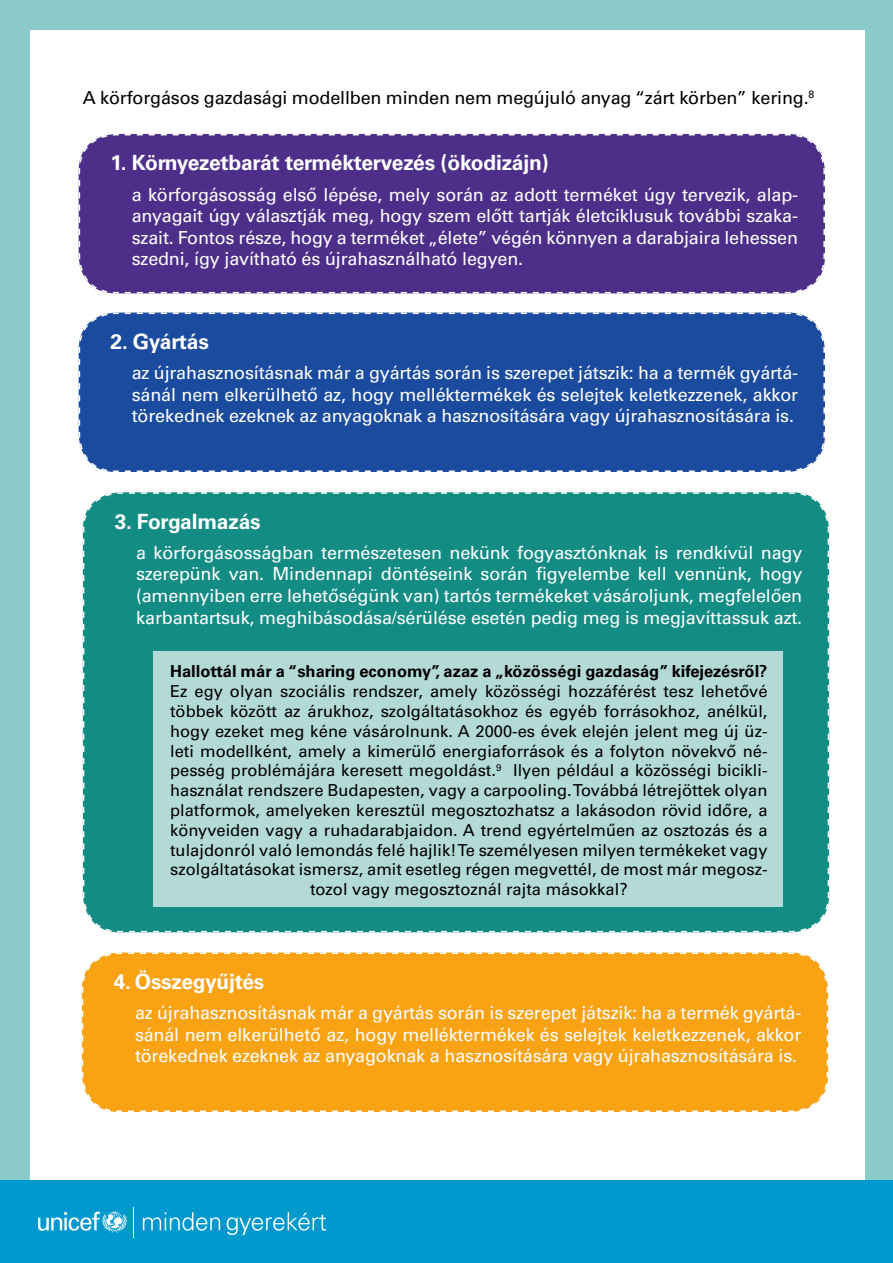
<style>
.page{position:relative;width:893px;height:1263px;background:#fff}
.page>*{position:absolute;margin:0;border:0;box-sizing:border-box;transform-origin:0 0}
.t1{font:700 21px "Univers LT Pro 65";letter-spacing:-.01em;color:#fff}
.t2{font:18px/21.6px "Univers LT Pro 55 Roman";letter-spacing:-.01em;color:#fff;text-align:justify}
.t3{font:18px "Univers LT Pro 55 Roman";letter-spacing:-.01em;color:#000}
.t4{font:16.5px/19.8px "Univers LT Pro 55 Roman";color:#000;text-align:center}
.t5{font:700 16.5px "Univers LT Pro 65";color:#000}
</style>
<div class="page">
<div style="left:0;top:0;width:893px;height:1180px;background:#8acbca"></div>
<div style="left:31px;top:31px;width:834px;height:1160px;background:#fff"></div>
<div style="left:0;top:1180px;width:893px;height:83px;background:#0099cd"></div>
<svg style="left:38px;top:1211px;width:89px;height:22px"></svg>
<hr style="left:133px;top:1207px;width:1px;height:31px;background:#fff">
<svg style="left:143px;top:1212px;width:77px;height:18px"></svg>
<svg style="left:227px;top:1212px;width:99px;height:23px"></svg>
<div style="left:78px;top:134px;width:747px;height:160px;background:#4d2f89"></div>
<div style="left:82px;top:492px;width:748px;height:441px;background:#138c84"></div>
<div style="left:78px;top:312px;width:747px;height:160px;background:#1b4b9e"></div>
<div style="left:81px;top:952px;width:748px;height:160px;background:#f9a214"></div>
<div style="left:153px;top:652px;width:629px;height:255px;background:#b3dad7"></div>
<p class="t3" style="left:83px;top:87px;width:733px">A körforgásos gazdasági modellben minden nem megújuló anyag “zárt körben” kering.<sup>8</sup></p>
<p class="t1" style="left:111px;top:150px;width:440px">1. Környezetbarát terméktervezés (ökodizájn)</p>
<p class="t2" style="left:132px;top:183px;width:668px">a körforgásosság első lépése, mely során az adott terméket úgy tervezik, alap&shy;anyagait úgy választják meg, hogy szem előtt tartják életciklusuk további szaka&shy;szait. Fontos része, hogy a terméket „élete” végén könnyen a darabjaira lehessen szedni, így javítható és újrahasználható legyen.</p>
<p class="t1" style="left:111px;top:329px;width:100px">2. Gyártás</p>
<p class="t2" style="left:132px;top:362px;width:668px">az újrahasznosításnak már a gyártás során is szerepet játszik: ha a termék gyártá&shy;sánál nem elkerülhető az, hogy melléktermékek és selejtek keletkezzenek, akkor törekednek ezeknek az anyagoknak a hasznosítására vagy újrahasznosítására is.</p>
<p class="t1" style="left:115px;top:509px;width:147px">3. Forgalmazás</p>
<p class="t2" style="left:136px;top:542px;width:668px">a körforgásosságban természetesen nekünk fogyasztónknak is rendkívül nagy szerepünk van. Mindennapi döntéseink során figyelembe kell vennünk, hogy (amennyiben erre lehetőségünk van) tartós termékeket vásároljunk, megfelelően karbantartsuk, meghibásodása/sérülése esetén pedig meg is megjavíttassuk azt.</p>
<p class="t5" style="left:170px;top:662px;width:599px">Hallottál már a “sharing economy”, azaz a „közösségi gazdaság” kifejezésről?</p>
<p class="t4" style="left:170px;top:681px;width:599px">Ez egy olyan szociális rendszer, amely közösségi hozzáférést tesz lehetővé többek között az árukhoz, szolgáltatásokhoz és egyéb forrásokhoz, anélkül, hogy ezeket meg kéne vásárolnunk. A 2000-es évek elején jelent meg új üz&shy;leti modellként, amely a kimerülő energiaforrások és a folyton növekvő né&shy;pesség problémájára keresett megoldást.<sup>9</sup> Ilyen például a közösségi bicikli&shy;használat rendszere Budapesten, vagy a carpooling. Továbbá létrejöttek olyan platformok, amelyeken keresztül megosztozhatsz a lakásodon rövid időre, a könyveiden vagy a ruhadarabjaidon. A trend egyértelműen az osztozás és a tulajdonról való lemondás felé hajlik! Te személyesen milyen termékeket vagy szolgáltatásokat ismersz, amit esetleg régen megvettél, de most már megosz&shy;tozol vagy megosztoznál rajta másokkal?</p>
<p class="t1" style="left:114px;top:969px;width:152px">4. Összegyűjtés</p>
<p class="t2" style="left:135px;top:1002px;width:668px">az újrahasznosításnak már a gyártás során is szerepet játszik: ha a termék gyártá&shy;sánál nem elkerülhető az, hogy melléktermékek és selejtek keletkezzenek, akkor törekednek ezeknek az anyagoknak a hasznosítására vagy újrahasznosítására is.</p>
</div>
